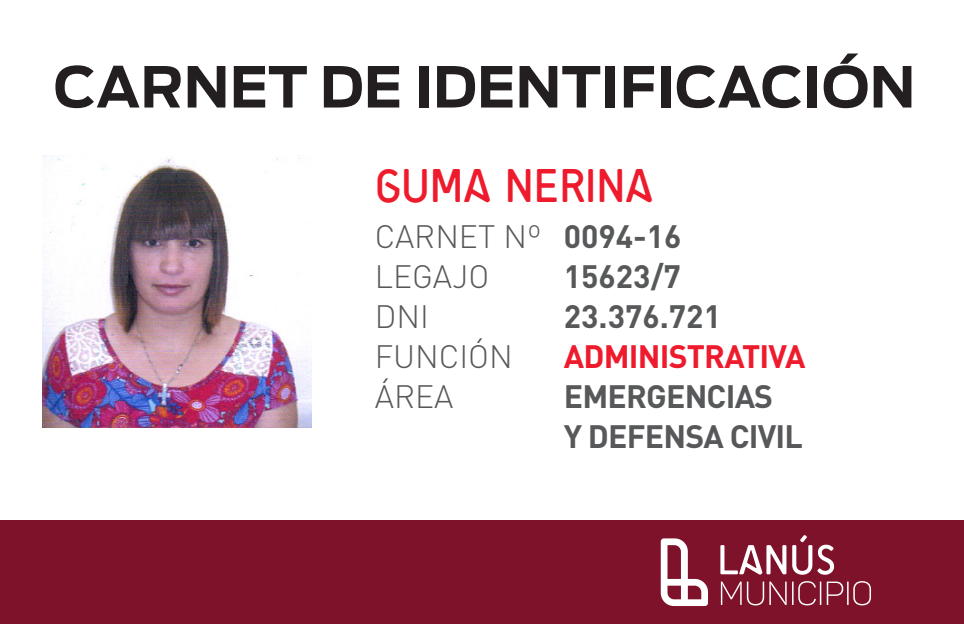
<style>
.page{position:relative;width:964px;height:624px;background:#fff}
.page>*{position:absolute;margin:0;border:0;box-sizing:border-box;transform-origin:0 0}
.t1{font:700 56px "Antenna";color:#231f20}
.t2{font:48px "Sci Fly Sans";color:#ee1b2d}
.t3{font:700 32px/40px "DIN";letter-spacing:-.025em;color:#57585a}
.t4{font:300 32px/40px "DIN";color:#57585a}
.t5{font:700 32px "DIN";letter-spacing:-.025em;color:#ee1b2d}
.s1{font-weight:700}
</style>
<div class="page">
<div style="left:0;top:520px;width:964px;height:104px;background:#7f122b"></div>
<svg style="left:720px;top:545px;width:66px;height:29px"></svg>
<svg style="left:792px;top:535px;width:42px;height:39px"></svg>
<svg style="left:721px;top:581px;width:20px;height:24px"></svg>
<svg style="left:747px;top:581px;width:39px;height:24px"></svg>
<svg style="left:792px;top:581px;width:29px;height:24px"></svg>
<svg style="left:827px;top:581px;width:44px;height:24px"></svg>
<svg style="left:661px;top:538px;width:47px;height:68px"></svg>
<img style="left:43px;top:155px;width:268px;height:272px">
<h1 class="t1" style="left:54px;top:54px;width:863px">CARNET DE IDENTIFICACIÓN</h1>
<h2 class="t2" style="left:375px;top:158px;width:280px">GUMA NERINA</h2>
<p class="t4" style="left:375px;top:216px;width:308px">CARNET Nº <span class="s1">0094-16<br></span>LEGAJO</p>
<p class="t3" style="left:564px;top:255px;width:119px">15623/7</p>
<p class="t4" style="left:375px;top:296px;width:56px">DNI</p>
<p class="t3" style="left:564px;top:295px;width:159px">23.376.721</p>
<p class="t4" style="left:375px;top:336px;width:139px">FUNCIÓN</p>
<p class="t5" style="left:564px;top:335px;width:243px">ADMINISTRATIVA</p>
<p class="t4" style="left:375px;top:376px;width:80px">ÁREA</p>
<p class="t3" style="left:564px;top:375px;width:241px">EMERGENCIAS<br>Y DEFENSA CIVIL</p>
</div>
